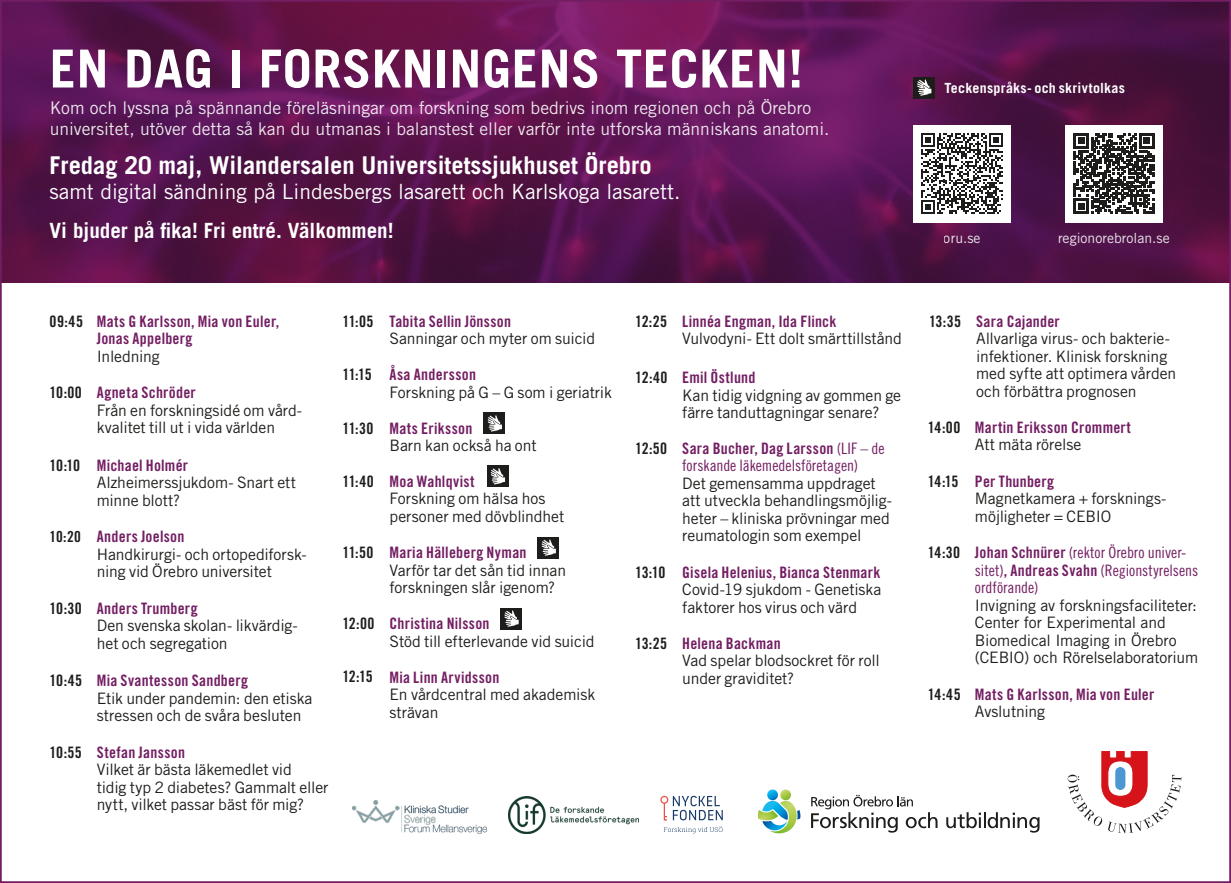
<style>
.page{position:relative;width:1231px;height:883px;background:#fff}
.page>*{position:absolute;margin:0;border:0;box-sizing:border-box;transform-origin:0 0}
.t1{font:700 52.5px "Trade Gothic LT Std";letter-spacing:.01em;color:#fff}
.t2{font:700 24.5px "Trade Gothic LT Std";color:#fff}
.t3{font:21px "Trade Gothic LT Std";color:#fff}
.t4{font:700 21px "Trade Gothic LT Std";color:#fff}
.t5{font:17.5px/21px "Trade Gothic LT Std";color:#fff}
.kursiv{font:15.75px/17.5px "Trade Gothic LT Std";letter-spacing:-.005em;color:#1d1d1b}
.Trade_13p_smalfet{font:15.75px/17.5px "Trade Gothic LT Std Bd Cn 20";letter-spacing:.015em;color:#731e62}
.Trade_13p_smalfet-2{font:15.75px/17.5px "Trade Gothic LT Std Cn 18";color:#731e62}
.Trade_13p_smalfet-3{font:15.75px "Trade Gothic LT Std Bd Cn 20";letter-spacing:-.015em;color:#1d1d1b}
.Trade_13p_smalfet-4{font:15.75px/17.5px "Trade Gothic LT Std";letter-spacing:-.005em;color:#1d1d1b}
.Trade_13p_smalfet-5{font:15.22px "Trade Gothic LT Std Bd Cn 20";color:#1d1d1b}
.kursiv-2{font:700 14px "Trade Gothic LT Std";letter-spacing:.02em;color:#fff}
.t6{font:14px "Trade Gothic LT Std";color:#fff}
.s1{font-family:"Trade Gothic LT Std Bd Cn 20"}
</style>
<div class="page">
<img style="left:3px;top:3px;width:1224px;height:280px">
<svg style="left:946px;top:812px;width:93px;height:21px"></svg>
<svg style="left:811px;top:795px;width:126px;height:38px"></svg>
<svg style="left:757px;top:790px;width:43px;height:43px"></svg>
<svg style="left:1067px;top:751px;width:114px;height:82px"></svg>
<div style="left:913px;top:125px;width:97px;height:97px;background:#fff"></div>
<svg style="left:921px;top:133px;width:81px;height:81px"></svg>
<div style="left:1064px;top:125px;width:98px;height:97px;background:#fff"></div>
<svg style="left:1073px;top:133px;width:80px;height:81px"></svg>
<div style="left:913px;top:77px;width:21px;height:21px;background:#1d1d1b"></div>
<svg style="left:917px;top:79px;width:14px;height:17px"></svg>
<div style="left:487px;top:466px;width:21px;height:21px;background:#1d1d1b"></div>
<svg style="left:490px;top:468px;width:15px;height:16px"></svg>
<div style="left:484px;top:413px;width:21px;height:21px;background:#1d1d1b"></div>
<svg style="left:487px;top:415px;width:15px;height:17px"></svg>
<div style="left:537px;top:537px;width:22px;height:21px;background:#1d1d1b"></div>
<svg style="left:541px;top:539px;width:15px;height:17px"></svg>
<div style="left:500px;top:608px;width:21px;height:21px;background:#1d1d1b"></div>
<svg style="left:504px;top:610px;width:14px;height:17px"></svg>
<img style="left:352px;top:801px;width:134px;height:32px">
<img style="left:508px;top:796px;width:130px;height:37px">
<svg style="left:660px;top:796px;width:62px;height:37px"></svg>
<p class="t1" style="left:50px;top:37px;width:754px">EN DAG I FORSKNINGENS TECKEN!</p>
<p class="t5" style="left:50px;top:97px;width:781px">Kom och lyssna på spännande föreläsningar om forskning som bedrivs inom regionen och på Örebro universitet, utöver detta så kan du utmanas i balanstest eller varför inte utforska människans anatomi.</p>
<p class="t2" style="left:50px;top:150px;width:603px">Fredag 20 maj, Wilandersalen Universitetssjukhuset Örebro</p>
<p class="t3" style="left:50px;top:179px;width:632px">samt digital sändning på Lindesbergs lasarett och Karlskoga lasarett.</p>
<p class="t4" style="left:50px;top:218px;width:345px">Vi bjuder på fika! Fri entré. Välkommen!</p>
<p class="Trade_13p_smalfet-3" style="left:50px;top:312px;width:35px">09:45</p>
<p class="Trade_13p_smalfet" style="left:97px;top:312px;width:184px">Mats G Karlsson, Mia von Euler,<br>Jonas Appelberg</p>
<p class="kursiv" style="left:97px;top:347px;width:64px">Inledning</p>
<p class="Trade_13p_smalfet-3" style="left:50px;top:383px;width:34px">10:00</p>
<p class="Trade_13p_smalfet" style="left:97px;top:384px;width:100px">Agneta Schröder</p>
<p class="kursiv" style="left:97px;top:401px;width:207px">Från en forskningsidé om vård&shy;kvalitet till ut i vida världen</p>
<p class="Trade_13p_smalfet-3" style="left:50px;top:456px;width:32px">10:10</p>
<p class="Trade_13p_smalfet" style="left:97px;top:456px;width:93px">Michael Holmér</p>
<p class="kursiv" style="left:97px;top:474px;width:201px">Alzheimerssjukdom- Snart ett minne blott?</p>
<p class="Trade_13p_smalfet-5" style="left:50px;top:527px;width:33px">10:20</p>
<p class="Trade_13p_smalfet" style="left:97px;top:528px;width:89px">Anders Joelson</p>
<p class="kursiv" style="left:97px;top:545px;width:211px">Handkirurgi- och ortopediforsk&shy;ning vid Örebro universitet</p>
<p class="Trade_13p_smalfet-3" style="left:50px;top:598px;width:34px">10:30</p>
<p class="Trade_13p_smalfet" style="left:97px;top:599px;width:102px">Anders Trumberg</p>
<p class="kursiv" style="left:97px;top:617px;width:202px">Den svenska skolan- likvärdig&shy;het och segregation</p>
<p class="Trade_13p_smalfet-3" style="left:50px;top:671px;width:34px">10:45</p>
<p class="Trade_13p_smalfet" style="left:97px;top:672px;width:153px">Mia Svantesson Sandberg</p>
<p class="kursiv" style="left:97px;top:689px;width:217px">Etik under pandemin: den etiska stressen och de svåra besluten</p>
<p class="Trade_13p_smalfet-3" style="left:342px;top:312px;width:33px">11:05</p>
<p class="Trade_13p_smalfet" style="left:389px;top:312px;width:123px">Tabita Sellin Jönsson</p>
<p class="Trade_13p_smalfet-3" style="left:635px;top:312px;width:34px">12:25</p>
<p class="kursiv" style="left:389px;top:330px;width:207px">Sanningar och myter om suicid</p>
<p class="Trade_13p_smalfet" style="left:682px;top:312px;width:156px">Linnéa Engman, Ida Flinck</p>
<p class="kursiv" style="left:682px;top:330px;width:221px">Vulvodyni- Ett dolt smärttillstånd</p>
<p class="Trade_13p_smalfet-3" style="left:342px;top:365px;width:31px">11:15</p>
<p class="Trade_13p_smalfet" style="left:389px;top:366px;width:88px">Åsa Andersson</p>
<p class="kursiv" style="left:389px;top:383px;width:224px">Forskning på G – G som i geriatrik</p>
<p class="Trade_13p_smalfet-3" style="left:342px;top:418px;width:33px">11:30</p>
<p class="Trade_13p_smalfet" style="left:389px;top:419px;width:84px">Mats Eriksson</p>
<p class="kursiv" style="left:389px;top:436px;width:149px">Barn kan också ha ont</p>
<p class="Trade_13p_smalfet-3" style="left:342px;top:471px;width:33px">11:40</p>
<p class="Trade_13p_smalfet" style="left:389px;top:472px;width:87px">Moa Wahlqvist</p>
<p class="kursiv" style="left:389px;top:490px;width:176px">Forskning om hälsa hos personer med dövblindhet</p>
<p class="Trade_13p_smalfet-3" style="left:635px;top:368px;width:34px">12:40</p>
<p class="Trade_13p_smalfet-3" style="left:635px;top:439px;width:34px">12:50</p>
<p class="Trade_13p_smalfet" style="left:682px;top:369px;width:75px">Emil Östlund</p>
<p class="kursiv" style="left:682px;top:386px;width:220px">Kan tidig vidgning av gommen ge färre tanduttagningar senare?</p>
<p class="Trade_13p_smalfet-2" style="left:682px;top:439px;width:204px"><span class="s1">Sara Bucher, Dag Larsson</span> (LIF – de forskande läkemedelsföretagen)</p>
<p class="kursiv" style="left:682px;top:474px;width:211px">Det gemensamma uppdraget att utveckla behandlingsmöjlig&shy;heter – kliniska prövningar med reumatologin som exempel</p>
<p class="Trade_13p_smalfet-3" style="left:342px;top:543px;width:33px">11:50</p>
<p class="Trade_13p_smalfet" style="left:389px;top:544px;width:138px">Maria Hälleberg Nyman</p>
<p class="kursiv" style="left:389px;top:561px;width:178px">Varför tar det sån tid innan forskningen slår igenom?</p>
<p class="Trade_13p_smalfet-3" style="left:635px;top:563px;width:32px">13:10</p>
<p class="Trade_13p_smalfet" style="left:682px;top:563px;width:200px">Gisela Helenius, Bianca Stenmark</p>
<p class="kursiv" style="left:682px;top:581px;width:200px">Covid-19 sjukdom - Genetiska faktorer hos virus och värd</p>
<p class="Trade_13p_smalfet-3" style="left:342px;top:614px;width:34px">12:00</p>
<p class="Trade_13p_smalfet-3" style="left:342px;top:667px;width:32px">12:15</p>
<p class="Trade_13p_smalfet" style="left:389px;top:615px;width:102px">Christina Nilsson</p>
<p class="kursiv" style="left:389px;top:632px;width:207px">Stöd till efterlevande vid suicid</p>
<p class="Trade_13p_smalfet" style="left:389px;top:668px;width:111px">Mia Linn Arvidsson</p>
<p class="kursiv" style="left:389px;top:686px;width:207px">En vårdcentral med akademisk strävan</p>
<p class="Trade_13p_smalfet-3" style="left:635px;top:634px;width:34px">13:25</p>
<p class="Trade_13p_smalfet" style="left:682px;top:634px;width:100px">Helena Backman</p>
<p class="kursiv" style="left:682px;top:652px;width:199px">Vad spelar blodsockret för roll under graviditet?</p>
<p class="Trade_13p_smalfet-3" style="left:50px;top:743px;width:34px">10:55</p>
<p class="Trade_13p_smalfet" style="left:97px;top:743px;width:90px">Stefan Jansson</p>
<p class="kursiv" style="left:97px;top:761px;width:233px">Vilket är bästa läkemedlet vid<br>tidig typ 2 diabetes? Gammalt eller nytt, vilket passar bäst för mig?</p>
<p class="kursiv-2" style="left:944px;top:79px;width:182px">Teckenspråks- och skrivtolkas</p>
<p class="t6" style="left:943px;top:230px;width:38px">oru.se</p>
<p class="t6" style="left:1057px;top:230px;width:113px">regionorebrolan.se</p>
<p class="Trade_13p_smalfet-3" style="left:928px;top:312px;width:34px">13:35</p>
<p class="Trade_13p_smalfet" style="left:976px;top:312px;width:85px">Sara Cajander</p>
<p class="kursiv" style="left:976px;top:330px;width:202px">Allvarliga virus- och bakterie&shy;infektioner. Klinisk forskning med syfte att optimera vården och förbättra prognosen</p>
<p class="Trade_13p_smalfet-3" style="left:927px;top:418px;width:34px">14:00</p>
<p class="Trade_13p_smalfet" style="left:974px;top:418px;width:157px">Martin Eriksson Crommert</p>
<p class="kursiv" style="left:974px;top:436px;width:108px">Att mäta rörelse</p>
<p class="Trade_13p_smalfet-3" style="left:927px;top:472px;width:32px">14:15</p>
<p class="Trade_13p_smalfet" style="left:974px;top:472px;width:81px">Per Thunberg</p>
<p class="kursiv" style="left:974px;top:490px;width:193px">Magnetkamera + forsknings&shy;möjligheter = CEBIO</p>
<p class="Trade_13p_smalfet-3" style="left:927px;top:543px;width:34px">14:30</p>
<p class="Trade_13p_smalfet-2" style="left:974px;top:544px;width:225px"><span class="s1">Johan Schnürer</span> (rektor Örebro univer&shy;sitet)<span class="s1">, Andreas Svahn</span> (Regionstyrelsens ordförande)</p>
<p class="Trade_13p_smalfet-4" style="left:974px;top:596px;width:225px">Invigning av forskningsfaciliteter:<br>Center for Experimental and<br>Biomedical Imaging in Örebro (CEBIO) och Rörelselaboratorium</p>
<p class="Trade_13p_smalfet-3" style="left:927px;top:685px;width:34px">14:45</p>
<p class="Trade_13p_smalfet" style="left:974px;top:685px;width:181px">Mats G Karlsson, Mia von Euler</p>
<p class="kursiv" style="left:974px;top:703px;width:72px">Avslutning</p>
</div>
